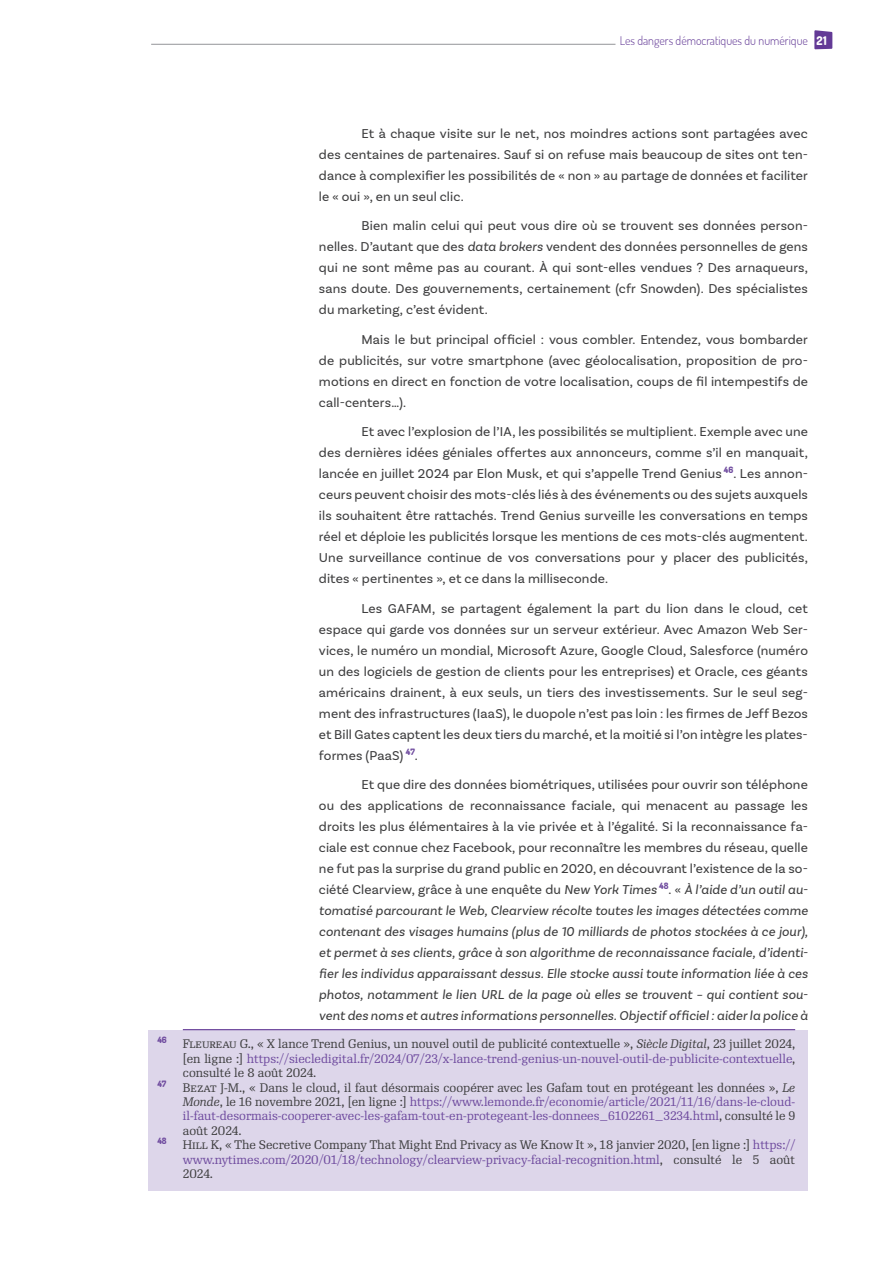
<style>
.page{position:relative;width:893px;height:1263px;background:#fff}
.page>*{position:absolute;margin:0;border:0;box-sizing:border-box;transform-origin:0 0}
.t1{font:13.5px/21px "Basic Sans";letter-spacing:.01em;color:#3e3e3f;text-align:justify}
.t2{font:italic 13.5px/21px "Basic Sans";letter-spacing:.01em;color:#3e3e3f;text-align:justify}
.t3{font:12px/14.4px "Re Public";color:#3e3e3f;text-align:justify}
.t4{font:12px/14.4px "Re Public";color:#6e4a9e;text-align:justify}
.t5{font:300 12px "Dosis";color:#633a96}
.t6{font:800 8.7px "Dosis";color:#6e4a9e}
.s1{font-weight:800;color:#fff}
.s2{font-style:italic}
.s3{font-style:normal}
.s4{color:#6e4a9e}
.s5{color:#3e3e3f}
.s6{font-style:italic;color:#3e3e3f}
</style>
<div class="page">
<svg style="left:814px;top:30px;width:18px;height:19px"></svg>
<hr style="left:151px;top:44px;width:657px;height:1px;background:#939598">
<div style="left:615px;top:40px;width:193px;height:8px;background:#fff"></div>
<div style="left:149px;top:1030px;width:659px;height:161px;background:#ddd6ea"></div>
<hr style="left:183px;top:1029px;width:612px;height:1px;background:#633a96">
<p class="t5" style="left:620px;top:32px;width:209px">Les dangers démocratiques du numérique <span class="s1">21</span></p>
<p class="t1" style="left:319px;top:123px;width:490px;text-indent:43px">Et à chaque visite sur le net, nos moindres actions sont partagées avec des centaines de partenaires. Sauf si on refuse mais beaucoup de sites ont ten&shy;dance à complexifier les possibilités de « non » au partage de données et faciliter le « oui », en un seul clic.</p>
<p class="t1" style="left:319px;top:215px;width:490px;text-indent:43px">Bien malin celui qui peut vous dire où se trouvent ses données person&shy;nelles. D’autant que des <span class="s2">data brokers</span> vendent des données personnelles de gens qui ne sont même pas au courant. À qui sont-elles vendues ? Des arnaqueurs, sans doute. Des gouvernements, certainement (cfr Snowden). Des spécialistes du marketing, c’est évident.</p>
<p class="t1" style="left:319px;top:329px;width:491px;text-indent:43px">Mais le but principal officiel : vous combler. Entendez, vous bombarder de publicités, sur votre smartphone (avec géolocalisation, proposition de pro&shy;motions en direct en fonction de votre localisation, coups de fil intempestifs de call-centers…).</p>
<p class="t1" style="left:319px;top:421px;width:491px;text-indent:43px">Et avec l’explosion de l’IA, les possibilités se multiplient. Exemple avec une des dernières idées géniales offertes aux annonceurs, comme s’il en manquait, lancée en juillet 2024 par Elon Musk, et qui s’appelle Trend Genius <sup>46</sup>. Les annon&shy;ceurs peuvent choisir des mots-clés liés à des événements ou des sujets auxquels ils souhaitent être rattachés. Trend Genius surveille les conversations en temps réel et déploie les publicités lorsque les mentions de ces mots-clés augmentent.<br>Une surveillance continue de vos conversations pour y placer des publicités, dites « pertinentes », et ce dans la milliseconde.</p>
<p class="t1" style="left:319px;top:598px;width:491px;text-indent:43px">Les GAFAM, se partagent également la part du lion dans le cloud, cet espace qui garde vos données sur un serveur extérieur. Avec Amazon Web Ser&shy;vices, le numéro un mondial, Microsoft Azure, Google Cloud, Salesforce (numéro un des logiciels de gestion de clients pour les entreprises) et Oracle, ces géants américains drainent, à eux seuls, un tiers des investissements. Sur le seul seg&shy;ment des infrastructures (IaaS), le duopole n’est pas loin : les firmes de Jeff Bezos et Bill Gates captent les deux tiers du marché, et la moitié si l’on intègre les plates&shy;formes (PaaS) <sup>47</sup>.</p>
<p class="t2" style="left:319px;top:774px;width:491px;text-indent:43px"><span class="s3">Et que dire des données biométriques, utilisées pour ouvrir son téléphone ou des applications de reconnaissance faciale, qui menacent au passage les droits les plus élémentaires à la vie privée et à l’égalité. Si la reconnaissance fa&shy;ciale est connue chez Facebook, pour reconnaître les membres du réseau, quelle ne fut pas la surprise du grand public en 2020, en découvrant l’existence de la so&shy;ciété Clearview, grâce à une enquête du</span> New York Times <sup>48</sup><span class="s3">. «</span> À l’aide d’un outil au&shy;tomatisé parcourant le Web, Clearview récolte toutes les images détectées comme contenant des visages humains (plus de 10 milliards de photos stockées à ce jour), et permet à ses clients, grâce à son algorithme de reconnaissance faciale, d’identi&shy;fier les individus apparaissant dessus. Elle stocke aussi toute information liée à ces photos, notamment le lien URL de la page où elles se trouvent – qui contient sou&shy;vent des noms et autres informations personnelles. Objectif officiel : aider la police à</p>
<p class="t6" style="left:157px;top:1034px;width:11px">46</p>
<p class="t3" style="left:183px;top:1037px;width:614px">Fleureau G., « X lance Trend Genius, un nouvel outil de publicité contextuelle », <span class="s2">Siècle Digital</span>, 23 juillet 2024, [en ligne :] <span class="s4">https://siecledigital.fr/2024/07/23/x-lance-trend-genius-un-nouvel-outil-de-publicite-contextuelle</span>, consulté le 8 août 2024.</p>
<p class="t6" style="left:157px;top:1077px;width:11px">47</p>
<p class="t4" style="left:183px;top:1080px;width:614px"><span class="s5">Bezat J-M., « Dans le cloud, il faut désormais coopérer avec les Gafam tout en protégeant les données »,</span> <span class="s6">Le Monde</span><span class="s5">, le 16 novembre 2021, [en ligne :]</span> https://www.lemonde.fr/economie/article/2021/11/16/dans-le-cloud&shy;il-faut-desormais-cooperer-avec-les-gafam-tout-en-protegeant-les-donnees_6102261_3234.html<span class="s5">, consulté le 9 août 2024.</span></p>
<p class="t6" style="left:157px;top:1135px;width:11px">48</p>
<p class="t3" style="left:183px;top:1138px;width:614px">Hill K, « The Secretive Company That Might End Privacy as We Know It », 18 janvier 2020, [en ligne :] <span class="s4">https:// www.nytimes.com/2020/01/18/technology/clearview-privacy-facial-recognition.html</span>, consulté le 5 août 2024.</p>
</div>
